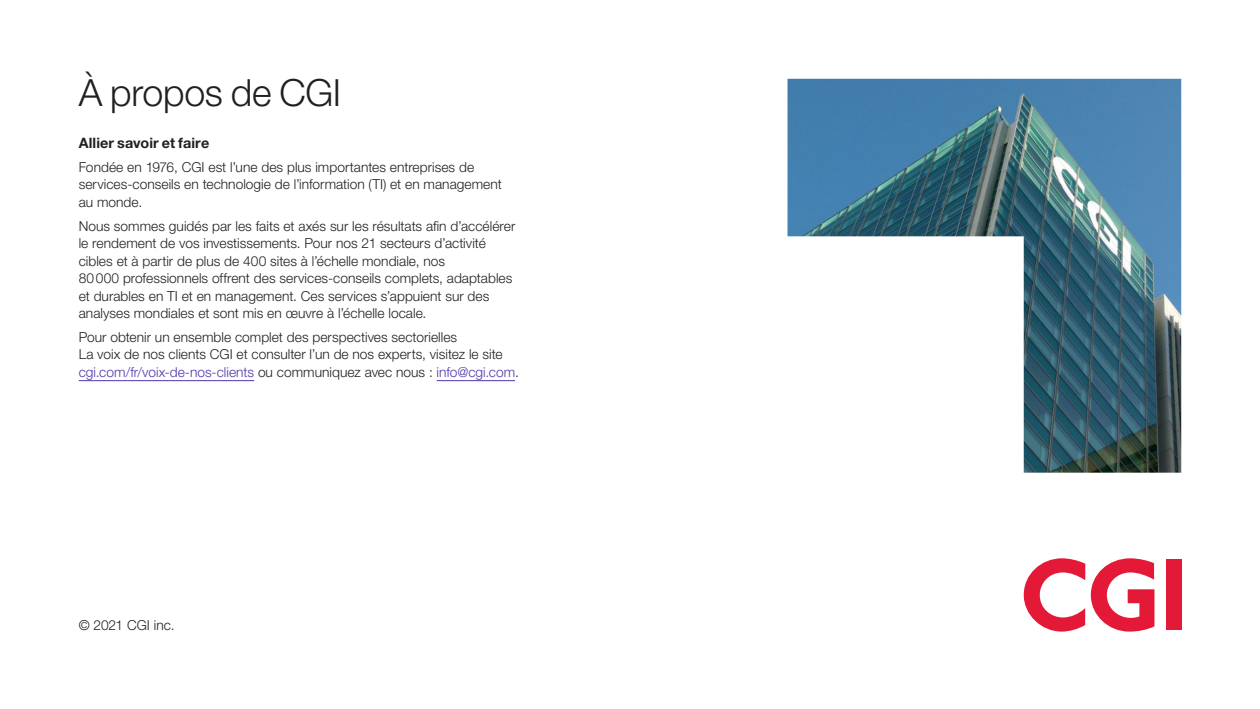
<style>
.page{position:relative;width:1260px;height:709px;background:#fff}
.page>*{position:absolute;margin:0;border:0;box-sizing:border-box;transform-origin:0 0}
.H2_FR{font:300 37.5px "Helvetica Neue LT Pro";letter-spacing:-.005em;color:#231f20}
.H4_FR{font:700 14.38px "Helvetica Neue LT Pro";letter-spacing:.01em;color:#231f20}
.Text_FR{font:300 13.75px/17.5px "Helvetica Neue LT Pro";letter-spacing:.005em;color:#231f20}
.s1{color:#5236ab}
</style>
<div class="page">
<img style="left:788px;top:79px;width:393px;height:393px">
<hr style="left:79px;top:380px;width:175px;height:1px;background:#5236ab">
<hr style="left:437px;top:380px;width:78px;height:1px;background:#5236ab">
<svg style="left:1024px;top:558px;width:61px;height:73px"></svg>
<svg style="left:1091px;top:558px;width:63px;height:73px"></svg>
<div style="left:1166px;top:560px;width:15px;height:70px;background:#e31937"></div>
<h2 class="H2_FR" style="left:79px;top:69px;width:264px">À propos de CGI</h2>
<h6 class="H4_FR" style="left:79px;top:134px;width:132px">Allier savoir et faire</h6>
<p class="Text_FR" style="left:79px;top:158px;width:425px">Fondée en 1976, CGI est l’une des plus importantes entreprises de services-conseils en technologie de l’information (TI) et en management au monde.</p>
<p class="Text_FR" style="left:79px;top:217px;width:438px">Nous sommes guidés par les faits et axés sur les résultats afin d’accélérer le rendement de vos investissements. Pour nos 21 secteurs d’activité cibles et à partir de plus de 400 sites à l’échelle mondiale, nos<br>80000 professionnels offrent des services-conseils complets, adaptables et durables en TI et en management. Ces services s’appuient sur des analyses mondiales et sont mis en œuvre à l’échelle locale.</p>
<p class="Text_FR" style="left:79px;top:328px;width:442px">Pour obtenir un ensemble complet des perspectives sectorielles<br>La voix de nos clients CGI et consulter l’un de nos experts, visitez le site <span class="s1">cgi.com/fr/voix-de-nos-clients</span> ou communiquez avec nous : <span class="s1">info@cgi.com</span>.</p>
<p class="Text_FR" style="left:79px;top:616px;width:97px">© 2021 CGI inc.</p>
</div>
